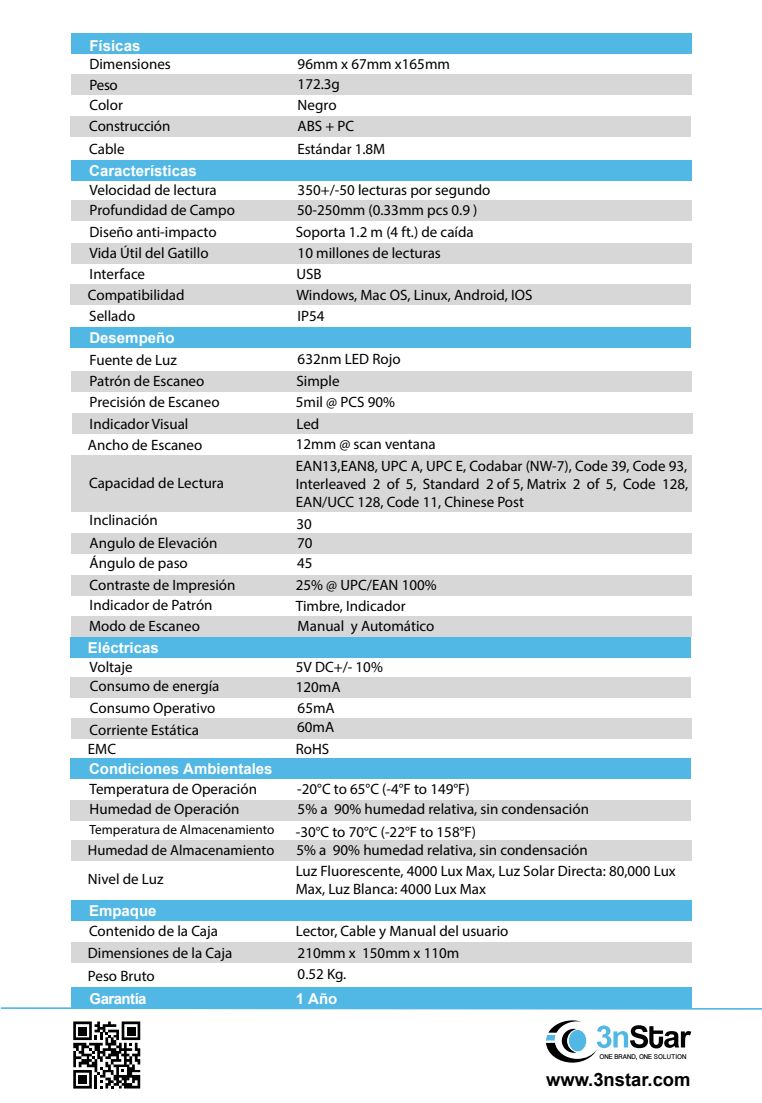
<style>
.page{position:relative;width:762px;height:1103px;background:#fff}
.page>*{position:absolute;margin:0;border:0;box-sizing:border-box;transform-origin:0 0}
.t1{font:700 18.38px "Arial";color:#000}
.t2{font:15px/21px "Myriad Pro";color:#000}
.t3{font:700 15px "Arial";color:#fff}
.t4{font:700 15px "Arial";letter-spacing:-.035em;color:#fff}
.t5{font:14.62px "Myriad Pro";color:#000}
.t6{font:13.25px "Myriad Pro";color:#000}
.t7{font:700 7.62px "Oriya Sangam MN";color:#000}
</style>
<div class="page">
<svg style="left:546px;top:1020px;width:145px;height:42px"></svg>
<div style="left:569px;top:1030px;width:17px;height:21px;background:#51b7e5;border-radius:50%"></div>
<svg style="left:1px;top:1007px;width:761px;height:2px"></svg>
<svg style="left:73px;top:1021px;width:67px;height:67px"></svg>
<div style="left:71px;top:987px;width:620px;height:21px;background:#51b7e5"></div>
<div style="left:71px;top:34px;width:620px;height:20px;background:#51b7e5"></div>
<div style="left:72px;top:74px;width:620px;height:21px;background:#d7d7d7"></div>
<div style="left:71px;top:160px;width:620px;height:20px;background:#51b7e5"></div>
<div style="left:71px;top:200px;width:620px;height:21px;background:#d7d7d7"></div>
<div style="left:71px;top:116px;width:620px;height:21px;background:#d7d7d7"></div>
<div style="left:72px;top:243px;width:620px;height:20px;background:#d7d7d7"></div>
<div style="left:71px;top:284px;width:620px;height:21px;background:#d7d7d7"></div>
<div style="left:71px;top:371px;width:620px;height:20px;background:#d7d7d7"></div>
<div style="left:71px;top:327px;width:620px;height:21px;background:#51b7e5"></div>
<div style="left:73px;top:413px;width:620px;height:21px;background:#d7d7d7"></div>
<div style="left:71px;top:455px;width:620px;height:56px;background:#d7d7d7"></div>
<div style="left:71px;top:533px;width:620px;height:21px;background:#d7d7d7"></div>
<div style="left:71px;top:575px;width:620px;height:21px;background:#d7d7d7"></div>
<div style="left:71px;top:616px;width:620px;height:21px;background:#d7d7d7"></div>
<div style="left:71px;top:637px;width:620px;height:21px;background:#51b7e5"></div>
<div style="left:71px;top:677px;width:620px;height:21px;background:#d7d7d7"></div>
<div style="left:71px;top:717px;width:620px;height:21px;background:#d7d7d7"></div>
<div style="left:71px;top:799px;width:620px;height:21px;background:#d7d7d7"></div>
<div style="left:71px;top:840px;width:620px;height:21px;background:#d7d7d7"></div>
<div style="left:71px;top:900px;width:620px;height:21px;background:#51b7e5"></div>
<div style="left:71px;top:941px;width:620px;height:21px;background:#d7d7d7"></div>
<div style="left:70px;top:758px;width:620px;height:21px;background:#51b7e5"></div>
<p class="t3" style="left:89px;top:35px;width:52px">Físicas</p>
<p class="t2" style="left:89px;top:53px;width:83px">Dimensiones</p>
<p class="t2" style="left:298px;top:53px;width:154px">96mm x 67mm x165mm</p>
<p class="t2" style="left:89px;top:75px;width:30px">Peso</p>
<p class="t2" style="left:298px;top:74px;width:44px">172.3g</p>
<p class="t2" style="left:89px;top:95px;width:35px">Color</p>
<p class="t2" style="left:298px;top:95px;width:40px">Negro</p>
<p class="t2" style="left:89px;top:115px;width:83px">Construcción</p>
<p class="t2" style="left:298px;top:115px;width:58px">ABS + PC</p>
<p class="t2" style="left:89px;top:138px;width:37px">Cable</p>
<p class="t2" style="left:297px;top:138px;width:89px">Estándar 1.8M</p>
<p class="t3" style="left:89px;top:160px;width:109px">Características</p>
<p class="t2" style="left:90px;top:180px;width:147px;line-height:20px">Velocidad de lectura<br>Profundidad de Campo</p>
<p class="t2" style="left:88px;top:221px;width:130px">Diseño anti-impacto<br>Vida Útil del Gatillo<br>Interface<br>Compatibilidad<br>Sellado</p>
<p class="t3" style="left:89px;top:328px;width:87px">Desempeño</p>
<p class="t2" style="left:90px;top:348px;width:131px">Fuente de Luz<br>Patrón de Escaneo<br>Precisión de Escaneo</p>
<p class="t2" style="left:88px;top:413px;width:116px">Indicador Visual<br>Ancho de Escaneo</p>
<p class="t2" style="left:89px;top:472px;width:136px">Capacidad de Lectura</p>
<p class="t2" style="left:90px;top:508px;width:129px;line-height:22.9px">Inclinación<br>Angulo de Elevación</p>
<p class="t2" style="left:89px;top:552px;width:148px">Ángulo de paso<br>Contraste de Impresión<br>Indicador de Patrón<br>Modo de Escaneo</p>
<p class="t3" style="left:88px;top:638px;width:72px">Eléctricas</p>
<p class="t2" style="left:297px;top:180px;width:195px;line-height:20px">350+/-50 lecturas por segundo<br>50-250mm (0.33mm pcs 0.9 )</p>
<p class="t2" style="left:296px;top:221px;width:238px">Soporta 1.2 m (4 ft.) de caída<br>10 millones de lecturas<br>USB<br>Windows, Mac OS, Linux, Android, IOS<br>IP54</p>
<p class="t2" style="left:296px;top:348px;width:106px">632nm LED Rojo<br>Simple<br>5mil @ PCS 90%</p>
<p class="t2" style="left:296px;top:414px;width:141px;line-height:19.9px">Led<br>12mm @ scan ventana</p>
<p class="t2" style="left:296px;top:457px;width:394px;line-height:18px;text-align:justify">EAN13,EAN8, UPC A, UPC E, Codabar (NW-7), Code 39, Code 93, Interleaved 2 of 5, Standard 2 of 5, Matrix 2 of 5, Code 128, EAN/UCC 128, Code 11, Chinese Post</p>
<p class="t2" style="left:296px;top:514px;width:18px;line-height:19.8px;text-align:justify">30<br>70<br>45</p>
<p class="t2" style="left:296px;top:574px;width:142px">25% @ UPC/EAN 100%<br>Timbre, Indicador</p>
<p class="t2" style="left:298px;top:615px;width:138px">Manual y Automático</p>
<p class="t2" style="left:90px;top:657px;width:131px;line-height:19.4px">Voltaje<br>Consumo de energía</p>
<p class="t2" style="left:90px;top:696px;width:127px;line-height:22px">Consumo Operativo<br>Corriente Estática</p>
<p class="t2" style="left:88px;top:738px;width:30px">EMC</p>
<p class="t2" style="left:296px;top:738px;width:35px">RoHS</p>
<p class="t2" style="left:90px;top:778px;width:169px;line-height:20.6px">Temperatura de Operación<br>Humedad de Operación</p>
<p class="t6" style="left:90px;top:821px;width:186px">Temperatura de Almacenamiento</p>
<p class="t5" style="left:88px;top:841px;width:188px">Humedad de Almacenamiento</p>
<p class="t2" style="left:88px;top:868px;width:77px">Nivel de Luz</p>
<p class="t2" style="left:296px;top:657px;width:89px;line-height:19.4px">5V DC+/- 10%<br>120mA</p>
<p class="t2" style="left:297px;top:697px;width:39px;line-height:19.2px">65mA<br>60mA</p>
<p class="t3" style="left:89px;top:758px;width:185px">Condiciones Ambientales</p>
<p class="t2" style="left:297px;top:777px;width:174px">-20°C to 65°C (-4°F to 149°F)</p>
<p class="t2" style="left:296px;top:820px;width:182px">-30°C to 70°C (-22°F to 158°F)</p>
<p class="t2" style="left:298px;top:798px;width:293px">5% a 90% humedad relativa, sin condensación</p>
<p class="t2" style="left:296px;top:839px;width:382px">5% a 90% humedad relativa, sin condensación<br>Luz Fluorescente, 4000 Lux Max, Luz Solar Directa: 80,000 Lux</p>
<p class="t2" style="left:296px;top:878px;width:192px">Max, Luz Blanca: 4000 Lux Max</p>
<p class="t3" style="left:89px;top:900px;width:69px">Empaque</p>
<p class="t2" style="left:88px;top:920px;width:146px;line-height:21.5px">Contenido de la Caja<br>Dimensiones de la Caja</p>
<p class="t2" style="left:88px;top:965px;width:68px">Peso Bruto</p>
<p class="t2" style="left:296px;top:920px;width:214px">Lector, Cable y Manual del usuario</p>
<p class="t2" style="left:298px;top:941px;width:163px">210mm x 150mm x 110m<br>0.52 Kg.</p>
<p class="t4" style="left:90px;top:988px;width:58px">Garantía</p>
<p class="t3" style="left:296px;top:988px;width:43px">1 Año</p>
<p class="t7" style="left:599px;top:1051px;width:89px">ONE BRAND, ONE SOLUTION</p>
<p class="t1" style="left:546px;top:1067px;width:146px">www.3nstar.com</p>
</div>
